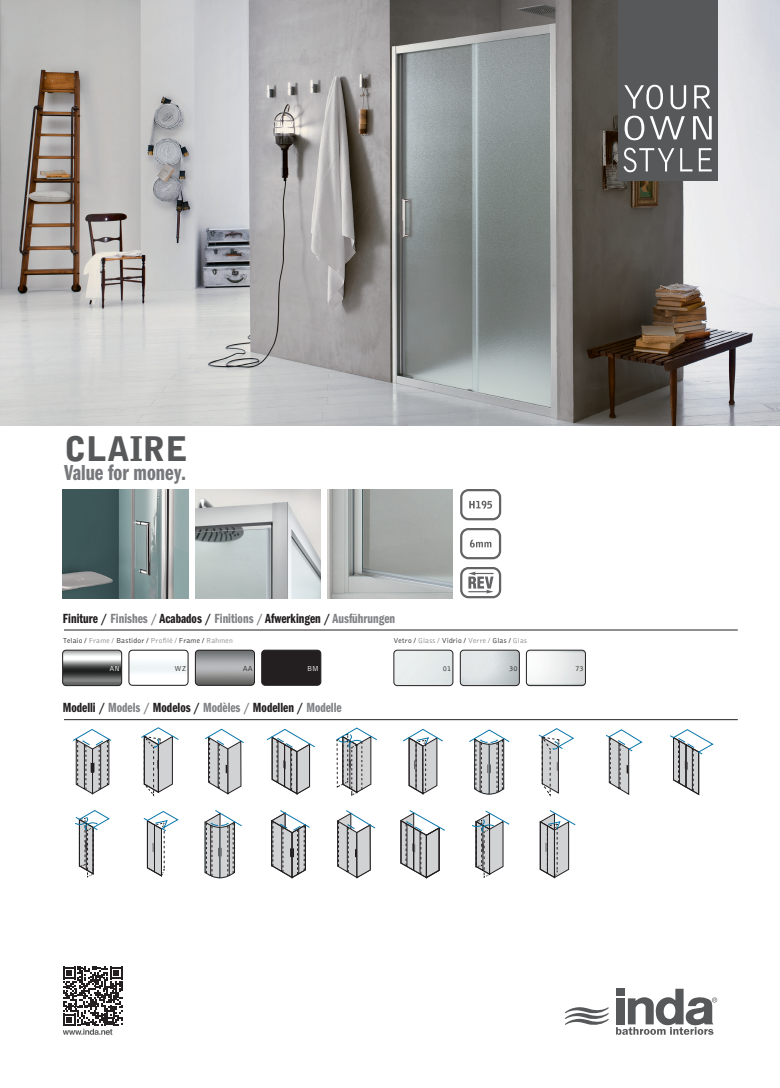
<style>
.page{position:relative;width:780px;height:1088px;background:#fff}
.page>*{position:absolute;margin:0;border:0;box-sizing:border-box;transform-origin:0 0}
.t1{font:900 33.75px "Bell Gothic Std";color:#57585a}
.t2{font:22.5px "ITC Franklin Gothic Std Dm Cp";color:#76787b}
.t3{font:13.75px "ITC Franklin Gothic Std Dm Cp";color:#808285}
.t4{font:13.75px "ITC Franklin Gothic Std Dm Cp";color:#231f20}
.t5{font:300 7.5px "Bell Gothic Std";letter-spacing:.02em;color:#231f20}
.t6{font:300 7.5px "Bell Gothic Std";color:#fff}
.s1{color:#231f20}
.s2{color:#808285}
</style>
<div class="page">
<hr style="left:64px;top:719px;width:673px;height:1px;background:#231f20">
<hr style="left:64px;top:630px;width:673px;height:1px;background:#231f20">
<svg style="left:565px;top:1007px;width:44px;height:18px"></svg>
<div style="left:616px;top:988px;width:8px;height:8px;background:#57585a"></div>
<svg style="left:616px;top:989px;width:101px;height:46px"></svg>
<div style="left:460px;top:489px;width:41px;height:31px;border:2px solid #636366;border-radius:7px"></div>
<svg style="left:469px;top:501px;width:23px;height:8px"></svg>
<div style="left:460px;top:528px;width:41px;height:31px;border:2px solid #636366;border-radius:7px"></div>
<svg style="left:470px;top:540px;width:21px;height:7px"></svg>
<svg style="left:468px;top:572px;width:25px;height:21px"></svg>
<div style="left:460px;top:567px;width:41px;height:31px;border:2px solid #636366;border-radius:7px"></div>
<img style="left:129px;top:650px;width:59px;height:35px">
<div style="left:129px;top:650px;width:59px;height:35px;border:1px solid #231f20;border-radius:4px"></div>
<img style="left:195px;top:650px;width:59px;height:35px">
<div style="left:195px;top:650px;width:60px;height:35px;border:1px solid #231f20;border-radius:4px"></div>
<div style="left:262px;top:650px;width:59px;height:35px;background:#231f20;border-radius:4px"></div>
<div style="left:261px;top:650px;width:60px;height:35px;border:1px solid #231f20;border-radius:4px"></div>
<img style="left:63px;top:650px;width:59px;height:35px">
<div style="left:62px;top:650px;width:60px;height:36px;border:1px solid #231f20;border-radius:4px"></div>
<div style="left:394px;top:650px;width:59px;height:35px;background:#e7eceb"></div>
<div style="left:393px;top:650px;width:60px;height:36px;border:1px solid #231f20;border-radius:4px"></div>
<img style="left:195px;top:489px;width:125px;height:110px">
<img style="left:327px;top:489px;width:126px;height:110px">
<img style="left:460px;top:650px;width:59px;height:35px">
<div style="left:460px;top:650px;width:59px;height:36px;border:1px solid #231f20;border-radius:4px"></div>
<img style="left:526px;top:650px;width:59px;height:35px">
<div style="left:526px;top:650px;width:59px;height:36px;border:1px solid #231f20;border-radius:4px"></div>
<img style="left:63px;top:489px;width:125px;height:110px">
<svg style="left:73px;top:729px;width:39px;height:65px"></svg>
<svg style="left:205px;top:728px;width:39px;height:66px"></svg>
<svg style="left:267px;top:729px;width:48px;height:65px"></svg>
<svg style="left:141px;top:727px;width:38px;height:69px"></svg>
<svg style="left:336px;top:727px;width:41px;height:68px"></svg>
<svg style="left:403px;top:729px;width:40px;height:66px"></svg>
<svg style="left:606px;top:729px;width:37px;height:66px"></svg>
<svg style="left:538px;top:728px;width:36px;height:68px"></svg>
<svg style="left:469px;top:729px;width:41px;height:65px"></svg>
<svg style="left:670px;top:729px;width:44px;height:66px"></svg>
<svg style="left:143px;top:811px;width:36px;height:66px"></svg>
<svg style="left:75px;top:810px;width:35px;height:67px"></svg>
<svg style="left:271px;top:810px;width:39px;height:68px"></svg>
<svg style="left:337px;top:810px;width:39px;height:68px"></svg>
<svg style="left:400px;top:810px;width:45px;height:68px"></svg>
<svg style="left:540px;top:810px;width:36px;height:69px"></svg>
<svg style="left:205px;top:810px;width:37px;height:68px"></svg>
<svg style="left:472px;top:810px;width:38px;height:67px"></svg>
<img style="left:0;top:0;width:780px;height:425px">
<div style="left:618px;top:0;width:99px;height:181px;background:#57585a"></div>
<svg style="left:623px;top:148px;width:51px;height:24px"></svg>
<svg style="left:680px;top:148px;width:12px;height:23px"></svg>
<svg style="left:698px;top:148px;width:13px;height:23px"></svg>
<svg style="left:609px;top:55px;width:116px;height:55px"></svg>
<svg style="left:624px;top:116px;width:60px;height:24px"></svg>
<svg style="left:693px;top:116px;width:18px;height:23px"></svg>
<svg style="left:63px;top:966px;width:59px;height:69px"></svg>
<h1 class="t1" style="left:64px;top:429px;width:125px">CLAIRE</h1>
<h2 class="t2" style="left:64px;top:460px;width:123px">Value for money.</h2>
<h3 class="t3" style="left:63px;top:611px;width:334px"><span class="s1">Finiture /</span> Finishes / <span class="s1">Acabados /</span> Finitions / <span class="s1">Afwerkingen /</span> Ausführungen</h3>
<p class="t5" style="left:63px;top:636px;width:171px">Telaio / <span class="s2">Frame /</span> Bastidor / <span class="s2">Profilé /</span> Frame / <span class="s2">Rahmen</span></p>
<p class="t5" style="left:393px;top:636px;width:135px">Vetro / <span class="s2">Glass /</span> Vidrio / <span class="s2">Verre /</span> Glas / <span class="s2">Glas</span></p>
<p class="t6" style="left:109px;top:664px;width:12px">AN</p>
<p class="t5" style="left:174px;top:664px;width:13px">WZ</p>
<p class="t5" style="left:243px;top:664px;width:12px">AA</p>
<p class="t6" style="left:307px;top:664px;width:13px">BM</p>
<p class="t5" style="left:443px;top:664px;width:10px">01</p>
<p class="t5" style="left:509px;top:664px;width:10px">30</p>
<p class="t5" style="left:575px;top:664px;width:10px">73</p>
<h3 class="t4" style="left:63px;top:700px;width:280px">Modelli / <span class="s2">Models /</span> Modelos / <span class="s2">Modèles /</span> Modellen / <span class="s2">Modelle</span></h3>
</div>
